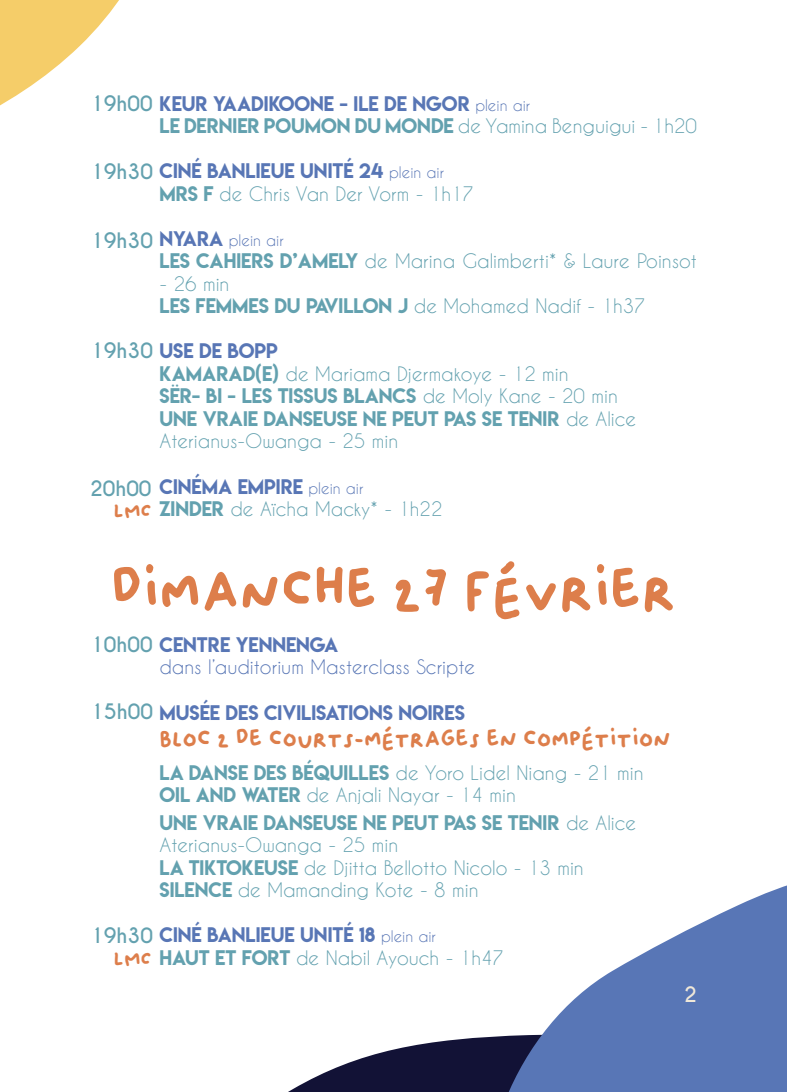
<style>
.page{position:relative;width:787px;height:1092px;background:#fff}
.page>*{position:absolute;margin:0;border:0;box-sizing:border-box;transform-origin:0 0}
.t1{font:60px "Oliver";color:#dd7e4b}
.t2{font:25px "Oliver";color:#dd7e4b}
.t3{font:22.5px "Oliver";color:#dd7e4b}
.t4{font:700 20px "Caviar Dreams";color:#63a1af}
.t5{font:700 20px "Caviar Dreams";color:#f0e8d8}
.t6{font:18.75px/22.5px "Caviar Dreams";color:#63a1af}
.t7{font:18.75px/22.5px "Lemon Milk";color:#5876b5}
.t8{font:18.75px/22.5px "Lemon Milk";color:#63a1af}
.t9{font:18.75px "Caviar Dreams";color:#5876b5}
.t10{font:15px "Caviar Dreams";color:#5876b5}
.s1{font-family:"Caviar Dreams";font-weight:700;font-size:20px;color:#63a1af}
.s2{font-family:"Caviar Dreams";font-size:15px}
.s3{color:#63a1af}
.s4{font-family:"Caviar Dreams";color:#63a1af}
.s5{font-family:"Lemon Milk"}
.s6{font-family:"Lemon Milk";font-size:18.75px}
.s7{font-family:"Caviar Dreams"}
</style>
<div class="page">
<svg style="left:0;top:0;width:119px;height:106px;fill:#f5cd69"></svg>
<svg style="left:290px;top:1039px;width:173px;height:52px;fill:#121236"></svg>
<svg style="left:463px;top:885px;width:324px;height:206px;fill:#5876b6"></svg>
<p class="t7" style="left:159px;top:92px;width:539px;text-indent:-69px"><span class="s1">19h00</span> KEUR YAADIKOONE - ILE DE NGOR <span class="s2">plein air<br></span><span class="s3">LE DERNIER POUMON DU MONDE</span> <span class="s4">de Yamina Benguigui - 1h20</span></p>
<p class="t7" style="left:90px;top:160px;width:355px"><span class="s1">19h30</span> CINÉ BANLIEUE UNITÉ 24 <span class="s2">plein air</span></p>
<p class="t6" style="left:159px;top:182px;width:316px"><span class="s5">MRS F</span> de Chris Van Der Vorm - 1h17</p>
<p class="t10" style="left:159px;top:231px;width:126px"><span class="s6">NYARA</span> plein air</p>
<p class="t6" style="left:159px;top:250px;width:539px"><span class="s5">LES CAHIERS D’AMELY</span> de Marina Galimberti* &amp; Laure Poinsot</p>
<p class="t6" style="left:159px;top:272px;width:71px">- 26 min</p>
<p class="t8" style="left:159px;top:295px;width:488px">LES FEMMES DU PAVILLON J <span class="s7">de Mohamed Nadif - 1h37</span></p>
<p class="t7" style="left:90px;top:340px;width:189px"><span class="s1">19h30</span> USE DE BOPP</p>
<p class="t6" style="left:159px;top:362px;width:410px"><span class="s5">KAMARAD(E)</span> de Mariama Djermakoye - 12 min</p>
<p class="t8" style="left:159px;top:385px;width:478px">SËR- BI - LES TISSUS BLANCS <span class="s7">de Moly Kane - 20 min<br></span>UNE VRAIE DANSEUSE NE PEUT PAS SE TENIR <span class="s7">de Alice</span></p>
<p class="t6" style="left:159px;top:430px;width:240px">Aterianus-Owanga - 25 min</p>
<p class="t7" style="left:159px;top:475px;width:205px">CINÉMA EMPIRE <span class="s2">plein air</span></p>
<p class="t6" style="left:159px;top:497px;width:284px"><span class="s5">ZINDER</span> de Aïcha Macky* - 1h22</p>
<p class="t4" style="left:90px;top:228px;width:64px">19h30</p>
<p class="t4" style="left:90px;top:476px;width:63px">20h00</p>
<p class="t3" style="left:114px;top:498px;width:39px">LMC</p>
<h1 class="t1" style="left:111px;top:558px;width:567px">dimanche 27 février</h1>
<p class="t7" style="left:90px;top:633px;width:250px"><span class="s1">10h00</span> CENTRE YENNENGA</p>
<p class="t9" style="left:159px;top:656px;width:317px">dans l’auditorium Masterclass Scripte</p>
<p class="t7" style="left:90px;top:700px;width:376px"><span class="s1">15h00</span> MUSÉE DES CIVILISATIONS NOIRES</p>
<h2 class="t2" style="left:159px;top:724px;width:512px">bloc 2 de courts-métrages en compétition</h2>
<p class="t6" style="left:159px;top:760px;width:485px"><span class="s5">LA DANSE DES BÉQUILLES</span> de Yoro Lidel Niang - 21 min<br><span class="s5">OIL AND WATER</span> de Anjali Nayar - 14 min</p>
<p class="t8" style="left:159px;top:810px;width:478px">UNE VRAIE DANSEUSE NE PEUT PAS SE TENIR <span class="s7">de Alice</span></p>
<p class="t6" style="left:159px;top:833px;width:426px">Aterianus-Owanga - 25 min<br><span class="s5">LA TIKTOKEUSE</span> de Djitta Bellotto Nicolo - 13 min<br><span class="s5">SILENCE</span> de Mamanding Kote - 8 min</p>
<p class="t7" style="left:90px;top:923px;width:347px"><span class="s1">19h30</span> CINÉ BANLIEUE UNITÉ 18 <span class="s2">plein air</span></p>
<p class="t6" style="left:159px;top:945px;width:346px"><span class="s5">HAUT ET FORT</span> de Nabil Ayouch - 1h47</p>
<p class="t3" style="left:114px;top:946px;width:39px">LMC</p>
<p class="t5" style="left:684px;top:982px;width:14px">2</p>
</div>
